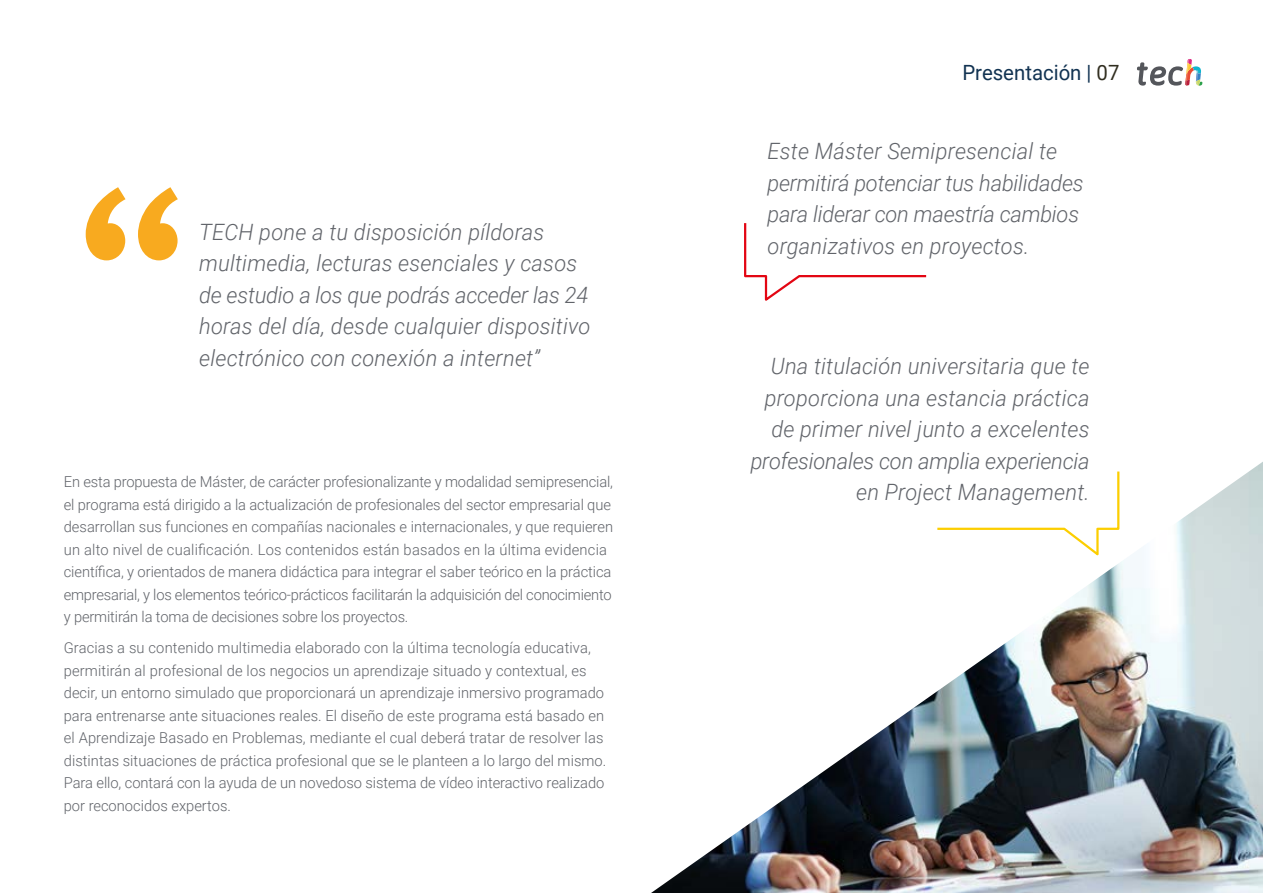
<style>
.page{position:relative;width:1263px;height:893px;background:#fff}
.page>*{position:absolute;margin:0;border:0;box-sizing:border-box;transform-origin:0 0}
.t1{font:italic 300 22.5px/31.5px "Roboto";letter-spacing:.01em;color:#61646a}
.t2{font:italic 300 22.5px/31.5px "Roboto";letter-spacing:-.01em;color:#61646a}
.t3{font:21px "Roboto";color:#123352}
.t4{font:300 15px/22.5px "Roboto";color:#61646a}
.s1{color:#312e20}
</style>
<div class="page">
<svg style="left:1137px;top:59px;width:65px;height:27px"></svg>
<svg style="left:86px;top:187px;width:92px;height:73px"></svg>
<img style="left:651px;top:462px;width:612px;height:431px">
<svg style="left:744px;top:223px;width:183px;height:78px"></svg>
<svg style="left:935px;top:469px;width:185px;height:90px"></svg>
<h1 class="t1" style="left:199px;top:215px;width:393px">TECH pone a tu disposición píldoras multimedia, lecturas esenciales y casos de estudio a los que podrás acceder las 24 horas del día, desde cualquier dispositivo electrónico con conexión a internet”</h1>
<p class="t4" style="left:64px;top:470px;width:551px">En esta propuesta de Máster, de carácter profesionalizante y modalidad semipresencial, el programa está dirigido a la actualización de profesionales del sector empresarial que desarrollan sus funciones en compañías nacionales e internacionales, y que requieren un alto nivel de cualificación. Los contenidos están basados en la última evidencia científica, y orientados de manera didáctica para integrar el saber teórico en la práctica empresarial, y los elementos teórico-prácticos facilitarán la adquisición del conocimiento y permitirán la toma de decisiones sobre los proyectos.</p>
<p class="t4" style="left:64px;top:636px;width:544px">Gracias a su contenido multimedia elaborado con la última tecnología educativa, permitirán al profesional de los negocios un aprendizaje situado y contextual, es decir, un entorno simulado que proporcionará un aprendizaje inmersivo programado para entrenarse ante situaciones reales. El diseño de este programa está basado en el Aprendizaje Basado en Problemas, mediante el cual deberá tratar de resolver las distintas situaciones de práctica profesional que se le planteen a lo largo del mismo.<br>Para ello, contará con la ayuda de un novedoso sistema de vídeo interactivo realizado por reconocidos expertos.</p>
<h2 class="t3" style="left:962px;top:57px;width:159px">Presentación | <span class="s1">07</span></h2>
<h1 class="t2" style="left:767px;top:135px;width:318px">Este Máster Semipresencial te permitirá potenciar tus habilidades para liderar con maestría cambios organizativos en proyectos.</h1>
<h1 class="t1" style="left:751px;top:349px;width:340px;text-align:right">Una titulación universitaria que te proporciona una estancia práctica de primer nivel junto a excelentes profesionales con amplia experiencia en Project Management.</h1>
</div>
